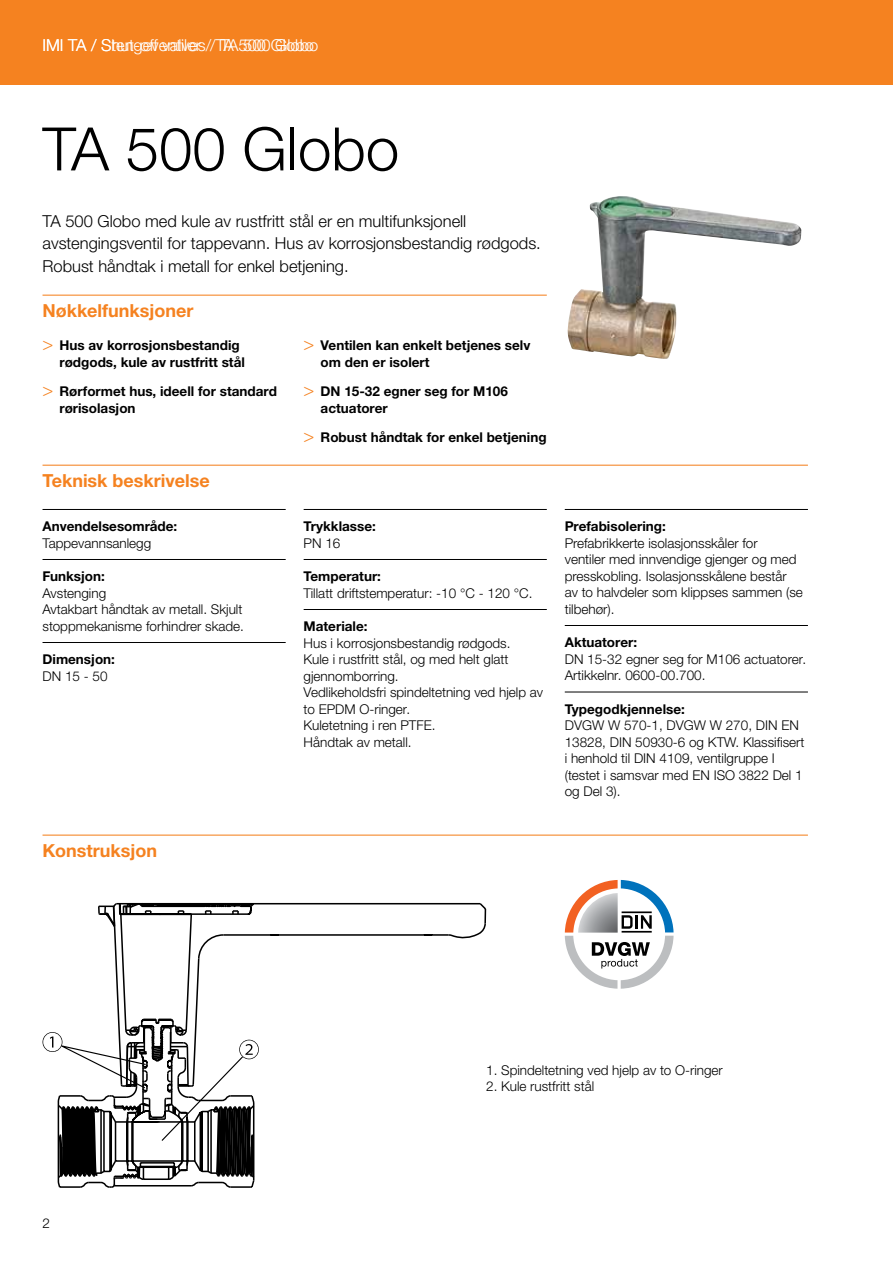
<style>
.page{position:relative;width:893px;height:1263px;background:#fff}
.page>*{position:absolute;margin:0;border:0;box-sizing:border-box;transform-origin:0 0}
.t1{font:300 60px "Helvetica Neue LTW1 G";color:#000}
.t2{font:700 18px "Helvetica Neue LTW1 G";color:#f58220}
.t3{font:300 16.5px/22.5px "Helvetica Neue LTW1 G";color:#000}
.t4{font:300 16.5px "Helvetica Neue LTW1 G";color:#fff}
.t5{font:300 13.5px/16.5px "Helvetica Neue LTW1 G";color:#000}
.t6{font:700 13.5px/16.5px "Helvetica Neue LTW1 G";color:#000}
.s1{font-family:"Helvetica Neue LT Std";font-weight:300;font-size:18px;color:#f58220}
</style>
<div class="page">
<div style="left:0;top:0;width:893px;height:85px;background:#f58220"></div>
<hr style="left:43px;top:295px;width:504px;height:1px;background:#f58220">
<hr style="left:43px;top:465px;width:765px;height:1px;background:#f58220">
<hr style="left:43px;top:509px;width:243px;height:1px;background:#000">
<hr style="left:43px;top:559px;width:243px;height:1px;background:#000">
<hr style="left:43px;top:642px;width:243px;height:1px;background:#000">
<hr style="left:304px;top:509px;width:243px;height:1px;background:#000">
<hr style="left:304px;top:559px;width:243px;height:1px;background:#000">
<hr style="left:304px;top:609px;width:243px;height:1px;background:#000">
<hr style="left:565px;top:509px;width:243px;height:1px;background:#000">
<hr style="left:565px;top:625px;width:243px;height:1px;background:#000">
<hr style="left:565px;top:692px;width:243px;height:1px;background:#000">
<hr style="left:43px;top:834px;width:765px;height:2px;background:#f58220">
<img style="left:567px;top:196px;width:234px;height:163px">
<svg style="left:565px;top:880px;width:109px;height:109px"></svg>
<svg style="left:254px;top:903px;width:232px;height:36px"></svg>
<svg style="left:98px;top:903px;width:156px;height:95px"></svg>
<svg style="left:43px;top:998px;width:216px;height:190px"></svg>
<p class="t4" style="left:43px;top:35px;width:273px">IMI TA / Stengeventiler / TA 500 Globo</p>
<p class="t4" style="left:112px;top:35px;width:208px">hut-off valv s / TA 500 Globo</p>
<h1 class="t1" style="left:43px;top:112px;width:358px">TA 500 Globo</h1>
<p class="t3" style="left:43px;top:210px;width:500px">TA 500 Globo med kule av rustfritt stål er en multifunksjonell avstengingsventil for tappevann. Hus av korrosjonsbestandig rødgods.<br>Robust håndtak i metall for enkel betjening.</p>
<h2 class="t2" style="left:43px;top:299px;width:153px">Nøkkelfunksjoner</h2>
<p class="t6" style="left:60px;top:337px;width:187px;text-indent:-17px"><span class="s1">&gt;</span> Hus av korrosjonsbestandig rødgods, kule av rustfritt stål</p>
<p class="t6" style="left:60px;top:383px;width:219px;text-indent:-17px"><span class="s1">&gt;</span> Rørformet hus, ideell for standard rørisolasjon</p>
<p class="t6" style="left:321px;top:337px;width:211px;text-indent:-17px"><span class="s1">&gt;</span> Ventilen kan enkelt betjenes selv om den er isolert</p>
<p class="t6" style="left:321px;top:383px;width:189px;text-indent:-17px"><span class="s1">&gt;</span> DN 15-32 egner seg for M106 actuatorer</p>
<p class="t6" style="left:304px;top:429px;width:245px"><span class="s1">&gt;</span> Robust håndtak for enkel betjening</p>
<h2 class="t2" style="left:43px;top:469px;width:169px">Teknisk beskrivelse</h2>
<p class="t6" style="left:43px;top:518px;width:136px">Anvendelsesområde:</p>
<p class="t5" style="left:43px;top:534px;width:110px">Tappevannsanlegg</p>
<p class="t6" style="left:43px;top:568px;width:64px">Funksjon:</p>
<p class="t5" style="left:43px;top:584px;width:203px">Avstenging<br>Avtakbart håndtak av metall. Skjult stoppmekanisme forhindrer skade.</p>
<p class="t6" style="left:43px;top:651px;width:74px">Dimensjon:</p>
<p class="t5" style="left:43px;top:667px;width:67px">DN 15 - 50</p>
<h2 class="t2" style="left:43px;top:839px;width:116px">Konstruksjon</h2>
<p class="t6" style="left:304px;top:518px;width:74px">Trykklasse:</p>
<p class="t5" style="left:304px;top:534px;width:38px">PN 16</p>
<p class="t6" style="left:304px;top:568px;width:79px">Temperatur:</p>
<p class="t5" style="left:304px;top:584px;width:230px">Tillatt driftstemperatur: -10 °C - 120 °C.</p>
<p class="t6" style="left:304px;top:618px;width:65px">Materiale:</p>
<p class="t5" style="left:304px;top:634px;width:241px">Hus i korrosjonsbestandig rødgods.<br>Kule i rustfritt stål, og med helt glatt gjennomborring.<br>Vedlikeholdsfri spindeltetning ved hjelp av to EPDM O-ringer.<br>Kuletetning i ren PTFE.<br>Håndtak av metall.</p>
<p class="t6" style="left:565px;top:518px;width:103px">Prefabisolering:</p>
<p class="t5" style="left:565px;top:534px;width:240px">Prefabrikkerte isolasjonsskåler for<br>ventiler med innvendige gjenger og med presskobling. Isolasjonsskålene består av to halvdeler som klippses sammen (se tilbehør).</p>
<p class="t6" style="left:565px;top:634px;width:74px">Aktuatorer:</p>
<p class="t5" style="left:565px;top:650px;width:243px">DN 15-32 egner seg for M106 actuatorer.<br>Artikkelnr. 0600-00.700.</p>
<p class="t6" style="left:565px;top:700px;width:122px">Typegodkjennelse:</p>
<p class="t5" style="left:565px;top:717px;width:241px">DVGW W 570-1, DVGW W 270, DIN EN<br>13828, DIN 50930-6 og KTW. Klassifisert i henhold til DIN 4109, ventilgruppe I (testet i samsvar med EN ISO 3822 Del 1 og Del 3).</p>
<p class="t5" style="left:43px;top:1215px;width:9px">2</p>
<p class="t5" style="left:486px;top:1062px;width:238px">1. Spindeltetning ved hjelp av to O-ringer</p>
<p class="t5" style="left:486px;top:1078px;width:110px">2. Kule rustfritt stål</p>
</div>
